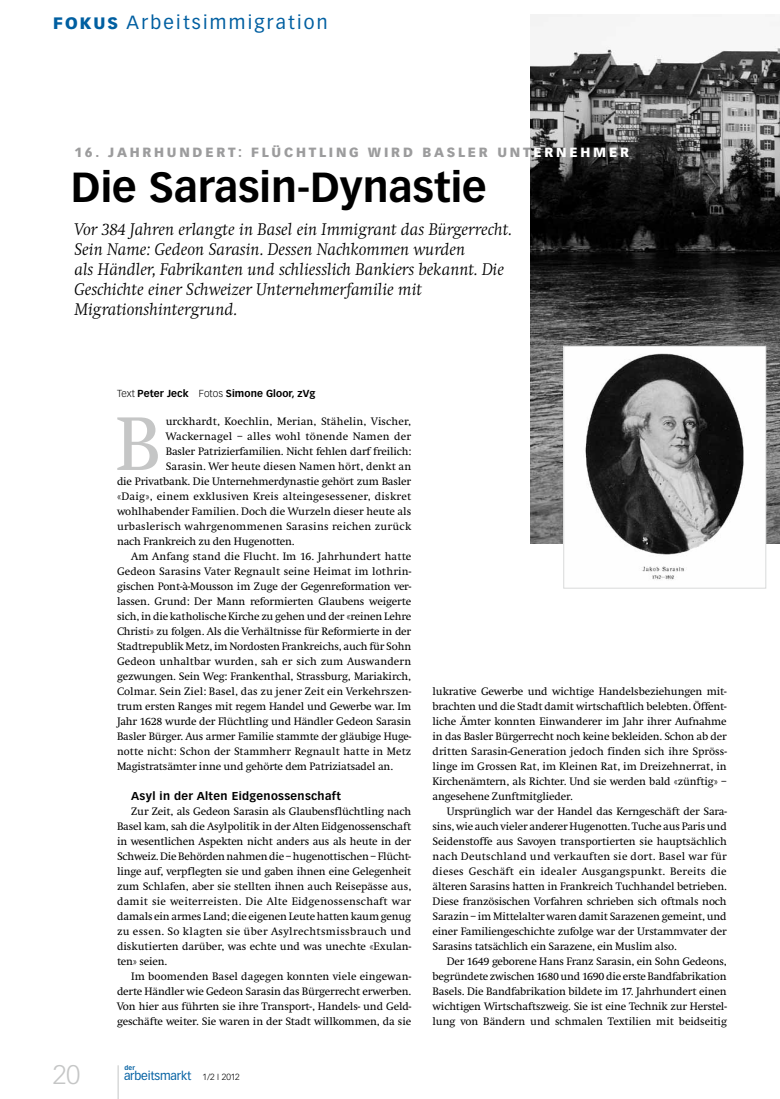
<style>
.page{position:relative;width:780px;height:1099px;background:#fff}
.page>*{position:absolute;margin:0;border:0;box-sizing:border-box;transform-origin:0 0}
.t1{font:78.75px "Swift EF";color:#c5c6c6}
.t2{font:700 41.25px "Vectora LT Std";color:#000}
.t3{font:300 26.25px "Vectora LT Std";color:#c5c6c6}
.t4{font:18.75px "Vectora LT Std";letter-spacing:.12em;color:#005fa1}
.t5{font:italic 300 17.5px/20px "Swift";color:#000}
.t6{font:900 13.12px "Vectora LT Std";letter-spacing:.21em;color:#9c9c9d}
.t7{font:12px "Vectora LT Std";letter-spacing:-.015em;color:#005fa1}
.t8{font:11.25px/15px "Swift EF";letter-spacing:-.015em;color:#000;text-align:justify}
.t9{font:11.25px "Swift EF";letter-spacing:.01em;color:#000}
.t10{font:11.25px "Swift EF";letter-spacing:.02em;color:#000}
.t11{font:700 11.25px "Vectora LT Std";letter-spacing:.03em;color:#000}
.t12{font:700 10px "Vectora LT Std";letter-spacing:.01em;color:#000}
.t13{font:300 8.75px "Vectora LT Std";color:#000}
.t14{font:700 6.25px "Vectora LT Std";color:#005fa1}
.s1{font-weight:900;font-size:16.25px}
.s2{color:#fff}
.s3{font-weight:300}
</style>
<div class="page">
<hr style="left:118px;top:1065px;width:1px;height:33px;background:#c5c6c6">
<img style="left:530px;top:14px;width:250px;height:529px">
<img style="left:565px;top:348px;width:199px;height:232px">
<div style="left:563px;top:346px;width:203px;height:242px;border:1px solid #d9dada"></div>
<h3 class="t4" style="left:53px;top:11px;width:276px"><span class="s1">FOKUS</span> Arbeitsimmigration</h3>
<p class="t6" style="left:74px;top:144px;width:556px">16. JAHRHUNDERT: FLÜCHTLING WIRD BASLER UNT<span class="s2">ERNEHMER</span></p>
<h2 class="t2" style="left:71px;top:162px;width:417px">Die Sarasin-Dynastie</h2>
<p class="t5" style="left:74px;top:219px;width:439px">Vor 384 Jahren erlangte in Basel ein Immigrant das Bürgerrecht.<br>Sein Name: Gedeon Sarasin. Dessen Nachkommen wurden<br>als Händler, Fabrikanten und schliesslich Bankiers bekannt. Die Geschichte einer Schweizer Unternehmerfamilie mit Migrationshintergrund.</p>
<p class="t12" style="left:117px;top:387px;width:200px"><span class="s3">Text</span> Peter Jeck <span class="s3">Fotos</span> Simone Gloor, zVg</p>
<h1 class="t1" style="left:115px;top:402px;width:48px">B</h1>
<p class="t9" style="left:166px;top:415px;width:247px">urckhardt, Koechlin, Merian, Stähelin, Vischer,</p>
<p class="t10" style="left:166px;top:430px;width:247px">Wackernagel – alles wohl tönende Namen der</p>
<p class="t8" style="left:166px;top:444px;width:247px">Basler Patrizierfamilien. Nicht fehlen darf freilich:</p>
<p class="t9" style="left:166px;top:460px;width:247px">Sarasin. Wer heute diesen Namen hört, denkt an</p>
<p class="t8" style="left:117px;top:474px;width:296px">die Privatbank. Die Unternehmerdynastie gehört zum Basler</p>
<p class="t10" style="left:117px;top:490px;width:296px">«Daig», einem exklusiven Kreis alteingesessener, diskret</p>
<p class="t8" style="left:117px;top:504px;width:296px">wohlhabender Familien. Doch die Wurzeln dieser heute als</p>
<p class="t10" style="left:117px;top:520px;width:296px">urbaslerisch wahrgenommenen Sarasins reichen zurück</p>
<p class="t8" style="left:117px;top:534px;width:179px">nach Frankreich zu den Hugenotten.</p>
<p class="t9" style="left:131px;top:550px;width:281px">Am Anfang stand die Flucht. Im 16. Jahrhundert hatte</p>
<p class="t9" style="left:117px;top:565px;width:296px">Gedeon Sarasins Vater Regnault seine Heimat im lothrin-</p>
<p class="t8" style="left:117px;top:579px;width:296px">gischen Pont-à-Mousson im Zuge der Gegenreformation ver-</p>
<p class="t8" style="left:117px;top:594px;width:295px">lassen. Grund: Der Mann reformierten Glaubens weigerte</p>
<p class="t8" style="left:117px;top:609px;width:296px">sich, in die katholische Kirche zu gehen und der «reinen Lehre</p>
<p class="t8" style="left:117px;top:624px;width:296px">Christi» zu folgen. Als die Verhältnisse für Reformierte in der</p>
<p class="t8" style="left:117px;top:639px;width:296px">Stadtrepublik Metz, im Nordosten Frankreichs, auch für Sohn</p>
<p class="t9" style="left:117px;top:655px;width:296px">Gedeon unhaltbar wurden, sah er sich zum Auswandern</p>
<p class="t8" style="left:117px;top:669px;width:296px">gezwungen. Sein Weg: Frankenthal, Strassburg, Mariakirch,</p>
<p class="t9" style="left:117px;top:685px;width:296px">Colmar. Sein Ziel: Basel, das zu jener Zeit ein Verkehrszen-</p>
<p class="t8" style="left:117px;top:699px;width:296px">trum ersten Ranges mit regem Handel und Gewerbe war. Im</p>
<p class="t8" style="left:117px;top:714px;width:296px">Jahr 1628 wurde der Flüchtling und Händler Gedeon Sarasin</p>
<p class="t8" style="left:117px;top:729px;width:296px">Basler Bürger. Aus armer Familie stammte der gläubige Huge-</p>
<p class="t9" style="left:117px;top:745px;width:296px">notte nicht: Schon der Stammherr Regnault hatte in Metz</p>
<p class="t8" style="left:117px;top:759px;width:277px">Magistratsämter inne und gehörte dem Patriziatsadel an.</p>
<p class="t11" style="left:131px;top:789px;width:211px">Asyl in der Alten Eidgenossenschaft</p>
<p class="t8" style="left:117px;top:804px;width:296px;text-indent:14px">Zur Zeit, als Gedeon Sarasin als Glaubensflüchtling nach Basel kam, sah die Asylpolitik in der Alten Eidgenossenschaft in wesentlichen Aspekten nicht anders aus als heute in der Schweiz. Die Behörden nahmen die – hugenottischen – Flücht&shy;linge auf, verpflegten sie und gaben ihnen eine Gelegenheit zum Schlafen, aber sie stellten ihnen auch Reisepässe aus, damit sie weiterreisten. Die Alte Eidgenossenschaft war damals ein armes Land; die eigenen Leute hatten kaum genug zu essen. So klagten sie über Asylrechtsmissbrauch und diskutierten darüber, was echte und was unechte «Exulan&shy;ten» seien.</p>
<p class="t8" style="left:117px;top:969px;width:296px;text-indent:14px">Im boomenden Basel dagegen konnten viele eingewan&shy;derte Händler wie Gedeon Sarasin das Bürgerrecht erwerben.<br>Von hier aus führten sie ihre Transport-, Handels- und Geld&shy;geschäfte weiter. Sie waren in der Stadt willkommen, da sie</p>
<h3 class="t3" style="left:53px;top:1059px;width:29px">20</h3>
<p class="t13" style="left:202px;top:1071px;width:39px">1/2 I 2012</p>
<p class="t14" style="left:125px;top:1064px;width:12px">der</p>
<p class="t7" style="left:124px;top:1068px;width:69px">arbeitsmarkt</p>
<p class="t8" style="left:432px;top:684px;width:296px">lukrative Gewerbe und wichtige Handelsbeziehungen mit&shy;brachten und die Stadt damit wirtschaftlich belebten. Öffent&shy;liche Ämter konnten Einwanderer im Jahr ihrer Aufnahme in das Basler Bürgerrecht noch keine bekleiden. Schon ab der dritten Sarasin-Generation jedoch finden sich ihre Spröss&shy;linge im Grossen Rat, im Kleinen Rat, im Dreizehnerrat, in Kirchenämtern, als Richter. Und sie werden bald «zünftig» – angesehene Zunftmitglieder.</p>
<p class="t8" style="left:432px;top:804px;width:296px;text-indent:14px">Ursprünglich war der Handel das Kerngeschäft der Sara&shy;sins, wie auch vieler anderer Hugenotten. Tuche aus Paris und Seidenstoffe aus Savoyen transportierten sie hauptsächlich nach Deutschland und verkauften sie dort. Basel war für dieses Geschäft ein idealer Ausgangspunkt. Bereits die älteren Sarasins hatten in Frankreich Tuchhandel betrieben.<br>Diese französischen Vorfahren schrieben sich oftmals noch Sarazin – im Mittelalter waren damit Sarazenen gemeint, und einer Familiengeschichte zufolge war der Urstammvater der Sarasins tatsächlich ein Sarazene, ein Muslim also.</p>
<p class="t8" style="left:432px;top:954px;width:296px;text-indent:14px">Der 1649 geborene Hans Franz Sarasin, ein Sohn Gedeons, begründete zwischen 1680 und 1690 die erste Bandfabrikation Basels. Die Bandfabrikation bildete im 17. Jahrhundert einen wichtigen Wirtschaftszweig. Sie ist eine Technik zur Herstel&shy;lung von Bändern und schmalen Textilien mit beidseitig</p>
</div>
